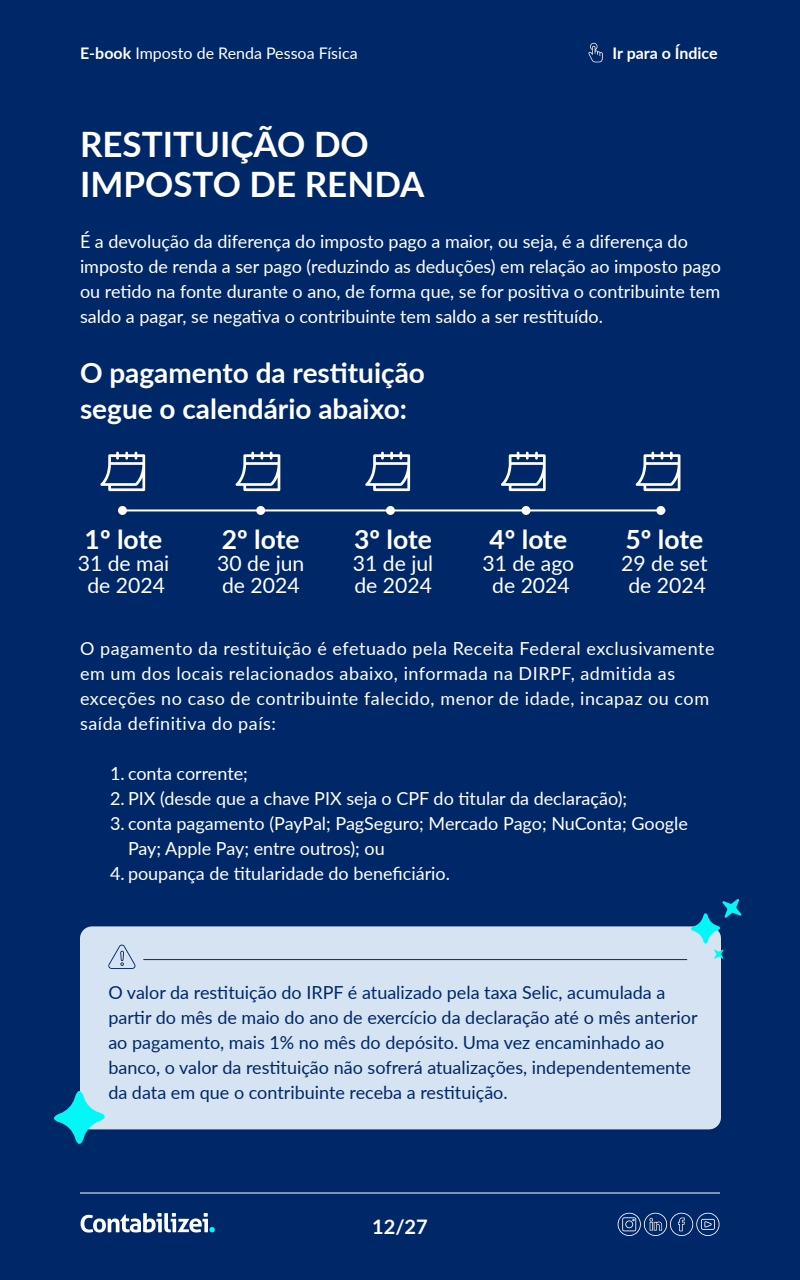
<style>
.page{position:relative;width:800px;height:1280px;background:#002868}
.page>*{position:absolute;margin:0;border:0;box-sizing:border-box;transform-origin:0 0}
.t1{font:700 35px/40px "Lato";color:#fff}
.t2{font:700 28px/36px "Lato";color:#fff}
.t3{font:700 26.5px "Lato";color:#fff}
.t4{font:21.2px/22.1px "Lato";color:#fff;text-align:center}
.t5{font:700 20px "Lato";color:#fff}
.t6{font:18px/25px "Lato";color:#fff}
.t7{font:18px/25px "Lato";color:#002868}
.t8{font:18px/25px "Lato";letter-spacing:.03em;color:#fff}
.t9{font:16px "Lato";color:#fff}
.t10{font:700 16px "Lato";color:#fff}
.s1{font-weight:700}
</style>
<div class="page">
<svg style="left:81px;top:1213px;width:134px;height:20px"></svg>
<svg style="left:618px;top:1212px;width:102px;height:24px"></svg>
<svg style="left:588px;top:43px;width:15px;height:19px"></svg>
<hr style="left:80px;top:1193px;width:640px;height:1px;background:#fff">
<div style="left:80px;top:926px;width:641px;height:203px;background:#d6e3f2"></div>
<svg style="left:100px;top:452px;width:45px;height:39px"></svg>
<svg style="left:236px;top:452px;width:44px;height:39px"></svg>
<svg style="left:365px;top:452px;width:45px;height:39px"></svg>
<svg style="left:501px;top:452px;width:45px;height:39px"></svg>
<svg style="left:636px;top:452px;width:44px;height:39px"></svg>
<div style="left:118px;top:506px;width:9px;height:9px;background:#fff;border-radius:50%"></div>
<div style="left:256px;top:506px;width:9px;height:9px;background:#fff;border-radius:50%"></div>
<div style="left:386px;top:506px;width:9px;height:9px;background:#fff;border-radius:50%"></div>
<div style="left:522px;top:506px;width:9px;height:9px;background:#fff;border-radius:50%"></div>
<div style="left:656px;top:506px;width:9px;height:9px;background:#fff;border-radius:50%"></div>
<hr style="left:122px;top:509px;width:543px;height:2px;background:#fff">
<svg style="left:108px;top:944px;width:28px;height:25px"></svg>
<hr style="left:143px;top:959px;width:544px;height:1px;background:#002868">
<svg style="left:691px;top:899px;width:51px;height:60px"></svg>
<svg style="left:54px;top:1091px;width:51px;height:53px"></svg>
<p class="t9" style="left:80px;top:42px;width:279px"><span class="s1">E-book</span> Imposto de Renda Pessoa Física</p>
<p class="t10" style="left:613px;top:41px;width:107px">Ir para o Índice</p>
<h1 class="t1" style="left:80px;top:123px;width:346px">RESTITUIÇÃO DO<br>IMPOSTO DE RENDA</h1>
<p class="t6" style="left:80px;top:229px;width:642px">É a devolução da diferença do imposto pago a maior, ou seja, é a diferença do imposto de renda a ser pago (reduzindo as deduções) em relação ao imposto pago ou retido na fonte durante o ano, de forma que, se for positiva o contribuinte tem saldo a pagar, se negativa o contribuinte tem saldo a ser restituído.</p>
<h2 class="t2" style="left:80px;top:354px;width:347px">O pagamento da restituição segue o calendário abaixo:</h2>
<h3 class="t3" style="left:85px;top:520px;width:79px">1º lote</h3>
<p class="t4" style="left:78px;top:551px;width:93px">31 de mai de 2024</p>
<h3 class="t3" style="left:222px;top:520px;width:79px">2º lote</h3>
<p class="t4" style="left:217px;top:551px;width:89px;text-align:left">30 de jun de 2024</p>
<h3 class="t3" style="left:354px;top:520px;width:79px">3º lote</h3>
<p class="t4" style="left:353px;top:551px;width:82px;text-align:left">31 de jul de 2024</p>
<h3 class="t3" style="left:489px;top:520px;width:79px">4º lote</h3>
<p class="t4" style="left:482px;top:551px;width:93px">31 de ago de 2024</p>
<h3 class="t3" style="left:626px;top:520px;width:79px">5º lote</h3>
<p class="t4" style="left:621px;top:551px;width:88px">29 de set de 2024</p>
<p class="t8" style="left:80px;top:635px;width:636px">O pagamento da restituição é efetuado pela Receita Federal exclusivamente em um dos locais relacionados abaixo, informada na DIRPF, admitida as exceções no caso de contribuinte falecido, menor de idade, incapaz ou com saída definitiva do país:</p>
<p class="t6" style="left:110px;top:760px;width:139px">1. conta corrente;</p>
<p class="t6" style="left:110px;top:785px;width:519px">2. PIX (desde que a chave PIX seja o CPF do titular da declaração);</p>
<p class="t6" style="left:128px;top:810px;width:561px;text-indent:-18px">3. conta pagamento (PayPal; PagSeguro; Mercado Pago; NuConta; Google<br>Pay; Apple Pay; entre outros); ou</p>
<p class="t6" style="left:110px;top:860px;width:342px">4. poupança de titularidade do beneficiário.</p>
<p class="t7" style="left:108px;top:979px;width:591px">O valor da restituição do IRPF é atualizado pela taxa Selic, acumulada a partir do mês de maio do ano de exercício da declaração até o mês anterior ao pagamento, mais 1% no mês do depósito. Uma vez encaminhado ao banco, o valor da restituição não sofrerá atualizações, independentemente da data em que o contribuinte receba a restituição.</p>
<p class="t5" style="left:372px;top:1212px;width:57px">12/27</p>
</div>
